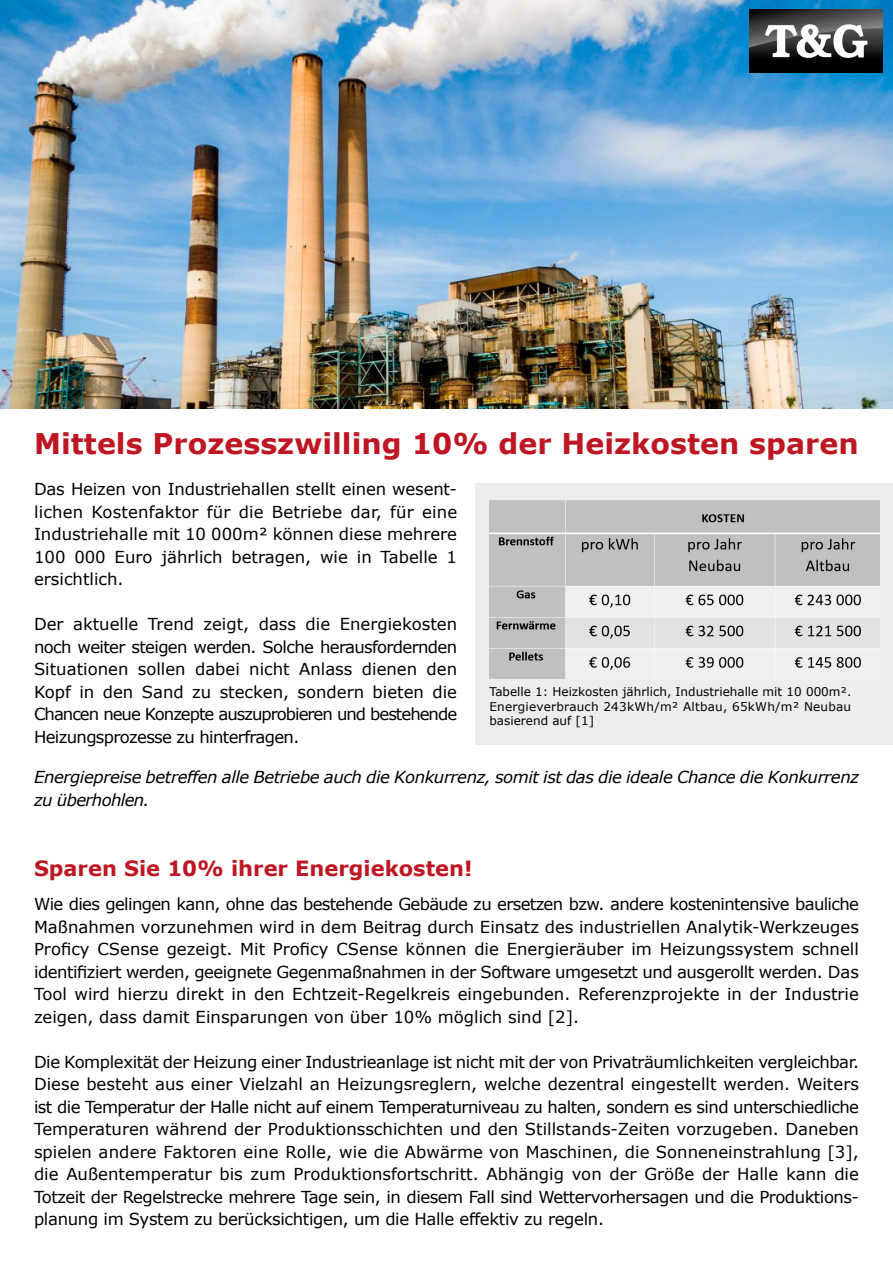
<style>
.page{position:relative;width:893px;height:1263px;background:#fff}
.page>*{position:absolute;margin:0;border:0;box-sizing:border-box;transform-origin:0 0}
.t1{font:700 28.5px "Verdana";color:#be1622}
.t2{font:700 21px "Verdana";color:#be1622}
.t3{font:16.5px/22.5px "Verdana";letter-spacing:-.02em;color:#000;text-align:justify}
.t4{font:italic 16.5px/22.5px "Verdana";letter-spacing:-.025em;color:#000}
.t5{font:12px/14.4px "Verdana";letter-spacing:.02em;color:#000;text-align:justify}
</style>
<div class="page">
<div style="left:475px;top:483px;width:418px;height:262px;background:#ededed"></div>
<img style="left:0;top:0;width:893px;height:408px">
<img style="left:489px;top:501px;width:390px;height:178px">
<img style="left:750px;top:10px;width:132px;height:62px">
<h1 class="t1" style="left:34px;top:426px;width:826px">Mittels Prozesszwilling 10% der Heizkosten sparen</h1>
<p class="t3" style="left:34px;top:477px;width:425px">Das Heizen von Industriehallen stellt einen wesent&shy;lichen Kostenfaktor für die Betriebe dar, für eine Industriehalle mit 10 000m² können diese mehrere 100 000 Euro jährlich betragen, wie in Tabelle 1 ersichtlich.</p>
<p class="t3" style="left:34px;top:612px;width:425px">Der aktuelle Trend zeigt, dass die Energiekosten noch weiter steigen werden. Solche herausfordernden Situationen sollen dabei nicht Anlass dienen den Kopf in den Sand zu stecken, sondern bieten die Chancen neue Konzepte auszuprobieren und bestehende Heizungsprozesse zu hinterfragen.</p>
<p class="t5" style="left:489px;top:684px;width:364px">Tabelle 1: Heizkosten jährlich, Industriehalle mit 10 000m².<br>Energieverbrauch 243kWh/m² Altbau, 65kWh/m² Neubau basierend auf [1]</p>
<p class="t4" style="left:34px;top:765px;width:826px">Energiepreise betreffen alle Betriebe auch die Konkurrenz, somit ist das die ideale Chance die Konkurrenz zu überhohlen.</p>
<p class="t2" style="left:34px;top:855px;width:440px">Sparen Sie 10% ihrer Energiekosten!</p>
<p class="t3" style="left:34px;top:892px;width:827px">Wie dies gelingen kann, ohne das bestehende Gebäude zu ersetzen bzw. andere kostenintensive bauliche Maßnahmen vorzunehmen wird in dem Beitrag durch Einsatz des industriellen Analytik-Werkzeuges Proficy CSense gezeigt. Mit Proficy CSense können die Energieräuber im Heizungssystem schnell identifiziert werden, geeignete Gegenmaßnahmen in der Software umgesetzt und ausgerollt werden. Das Tool wird hierzu direkt in den Echtzeit-Regelkreis eingebunden. Referenzprojekte in der Industrie zeigen, dass damit Einsparungen von über 10% möglich sind [2].</p>
<p class="t3" style="left:34px;top:1050px;width:826px">Die Komplexität der Heizung einer Industrieanlage ist nicht mit der von Privaträumlichkeiten vergleichbar.<br>Diese besteht aus einer Vielzahl an Heizungsreglern, welche dezentral eingestellt werden. Weiters ist die Temperatur der Halle nicht auf einem Temperaturniveau zu halten, sondern es sind unterschiedliche Temperaturen während der Produktionsschichten und den Stillstands-Zeiten vorzugeben. Daneben spielen andere Faktoren eine Rolle, wie die Abwärme von Maschinen, die Sonneneinstrahlung [3], die Außentemperatur bis zum Produktionsfortschritt. Abhängig von der Größe der Halle kann die Totzeit der Regelstrecke mehrere Tage sein, in diesem Fall sind Wettervorhersagen und die Produktions&shy;planung im System zu berücksichtigen, um die Halle effektiv zu regeln.</p>
</div>
